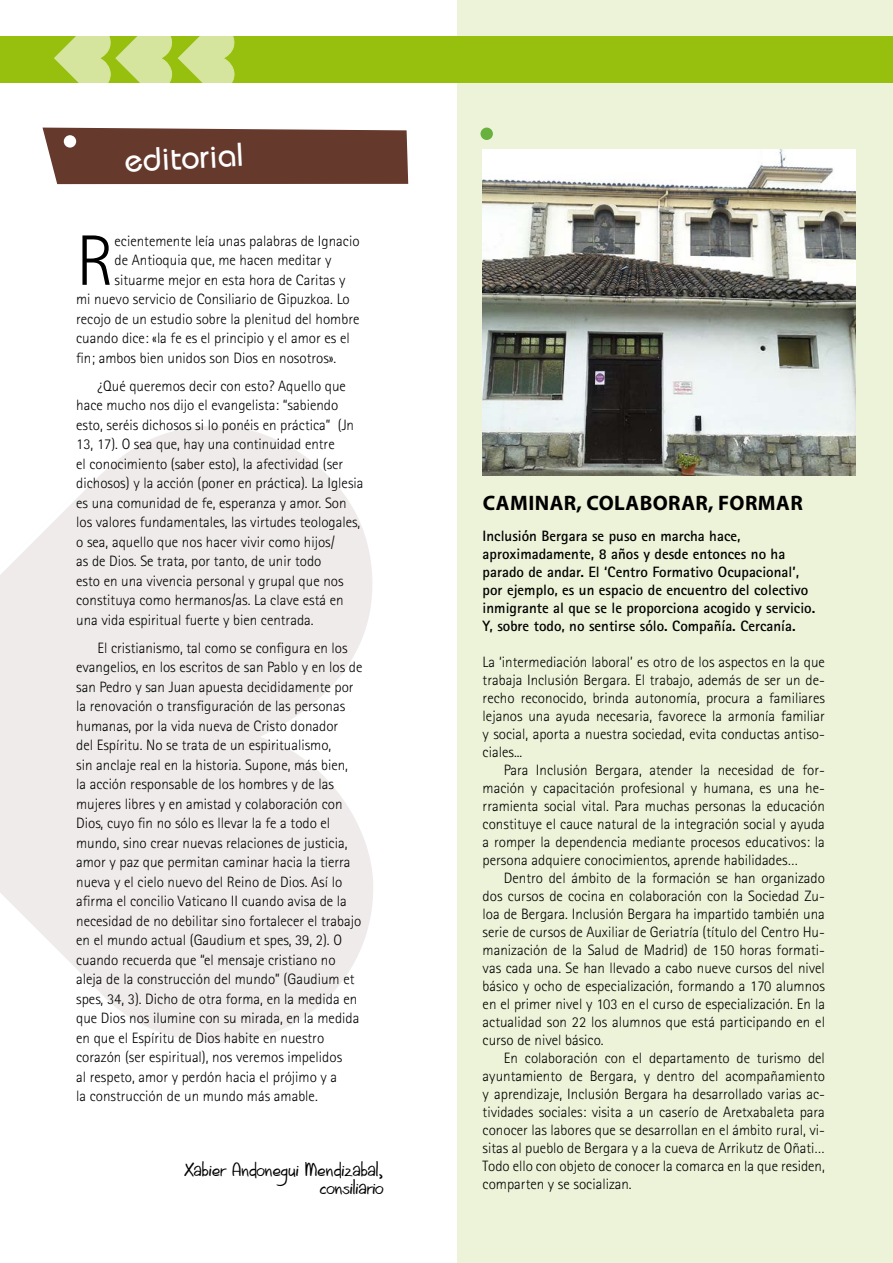
<style>
.page{position:relative;width:893px;height:1263px;background:#fff}
.page>*{position:absolute;margin:0;border:0;box-sizing:border-box;transform-origin:0 0}
.t1{font:300 71.55px "Rotis Sans Serif";color:#000}
.t2{font:500 33px "Bauhaus";color:#fff}
.t3{font:700 21px "Myriad Pro";letter-spacing:.02em;color:#000}
.t4{font:300 15px/19.5px "Rotis Sans Serif";color:#000;text-align:justify}
.t5{font:700 15px/18px "Rotis Sans Serif";color:#000}
.t6{font:15px/18px "Aint Nothing Fancy";color:#000;text-align:right}
</style>
<div class="page">
<svg style="left:0;top:426px;width:373px;height:617px;fill:#efebea"></svg>
<div style="left:457px;top:0;width:436px;height:1263px;background:#edf3d9"></div>
<div style="left:0;top:36px;width:893px;height:47px;background:#97bf0d"></div>
<div style="left:43px;top:128px;width:365px;height:56px;background:#65392c"></div>
<div style="left:64px;top:135px;width:12px;height:13px;background:#fff;border-radius:50%"></div>
<svg style="left:54px;top:36px;width:181px;height:47px"></svg>
<div style="left:480px;top:128px;width:13px;height:12px;background:#68b13e;border-radius:50%"></div>
<img style="left:482px;top:150px;width:374px;height:325px">
<h2 class="t2" style="left:124px;top:141px;width:121px;rotate:-3deg">editorial</h2>
<h1 class="t1" style="left:76px;top:220px;width:40px">R</h1>
<p class="t4" style="left:115px;top:231px;width:246px">ecientemente leía unas palabras de Ignacio</p>
<p class="t4" style="left:115px;top:250px;width:218px">de Antioquia que, me hacen meditar y</p>
<p class="t4" style="left:115px;top:270px;width:232px">situarme mejor en esta hora de Caritas y</p>
<p class="t4" style="left:76px;top:289px;width:275px">mi nuevo servicio de Consiliario de Gipuzkoa. Lo</p>
<p class="t4" style="left:76px;top:309px;width:285px">recojo de un estudio sobre la plenitud del hombre</p>
<p class="t4" style="left:76px;top:328px;width:275px">cuando dice: «la fe es el principio y el amor es el</p>
<p class="t4" style="left:76px;top:348px;width:262px">fin; ambos bien unidos son Dios en nosotros».</p>
<p class="t4" style="left:76px;top:376px;width:289px;text-align:left;text-indent:21px">¿Qué queremos decir con esto? Aquello que hace mucho nos dijo el evangelista: “sabiendo esto, seréis dichosos si lo ponéis en práctica” (Jn 13, 17). O sea que, hay una continuidad entre<br>el conocimiento (saber esto), la afectividad (ser dichosos) y la acción (poner en práctica). La Iglesia es una comunidad de fe, esperanza y amor. Son los valores fundamentales, las virtudes teologales, o sea, aquello que nos hacer vivir como hijos/<br>as de Dios. Se trata, por tanto, de unir todo<br>esto en una vivencia personal y grupal que nos constituya como hermanos/as. La clave está en una vida espiritual fuerte y bien centrada.</p>
<p class="t4" style="left:76px;top:638px;width:288px;text-align:left;text-indent:21px">El cristianismo, tal como se configura en los evangelios, en los escritos de san Pablo y en los de san Pedro y san Juan apuesta decididamente por la renovación o transfiguración de las personas humanas, por la vida nueva de Cristo donador<br>del Espíritu. No se trata de un espiritualismo,<br>sin anclaje real en la historia. Supone, más bien,<br>la acción responsable de los hombres y de las mujeres libres y en amistad y colaboración con Dios, cuyo fin no sólo es llevar la fe a todo el mundo, sino crear nuevas relaciones de justicia, amor y paz que permitan caminar hacia la tierra nueva y el cielo nuevo del Reino de Dios. Así lo afirma el concilio Vaticano II cuando avisa de la necesidad de no debilitar sino fortalecer el trabajo en el mundo actual (Gaudium et spes, 39, 2). O cuando recuerda que “el mensaje cristiano no aleja de la construcción del mundo” (Gaudium et spes, 34, 3). Dicho de otra forma, en la medida en que Dios nos ilumine con su mirada, en la medida en que el Espíritu de Dios habite en nuestro corazón (ser espiritual), nos veremos impelidos<br>al respeto, amor y perdón hacia el prójimo y a<br>la construcción de un mundo más amable.</p>
<p class="t6" style="left:184px;top:1162px;width:200px">Xabier Andonegui Mendizabal, consiliario</p>
<h3 class="t3" style="left:483px;top:491px;width:321px">CAMINAR, COLABORAR, FORMAR</h3>
<p class="t5" style="left:483px;top:526px;width:334px">Inclusión Bergara se puso en marcha hace, aproximadamente, 8 años y desde entonces no ha parado de andar. El ‘Centro Formativo Ocupacional’, por ejemplo, es un espacio de encuentro del colectivo inmigrante al que se le proporciona acogido y servicio.<br>Y, sobre todo, no sentirse sólo. Compañía. Cercanía.</p>
<p class="t4" style="left:483px;top:653px;width:344px;line-height:18px">La ‘intermediación laboral’ es otro de los aspectos en la que trabaja Inclusión Bergara. El trabajo, además de ser un de&shy;recho reconocido, brinda autonomía, procura a familiares lejanos una ayuda necesaria, favorece la armonía familiar y social, aporta a nuestra sociedad, evita conductas antiso&shy;ciales...</p>
<p class="t4" style="left:483px;top:761px;width:344px;line-height:18px;text-indent:21px">Para Inclusión Bergara, atender la necesidad de for&shy;mación y capacitación profesional y humana, es una he&shy;rramienta social vital. Para muchas personas la educación constituye el cauce natural de la integración social y ayuda a romper la dependencia mediante procesos educativos: la persona adquiere conocimientos, aprende habilidades…</p>
<p class="t4" style="left:483px;top:869px;width:344px;line-height:18px;text-indent:21px">Dentro del ámbito de la formación se han organizado dos cursos de cocina en colaboración con la Sociedad Zu&shy;loa de Bergara. Inclusión Bergara ha impartido también una serie de cursos de Auxiliar de Geriatría (título del Centro Hu&shy;manización de la Salud de Madrid) de 150 horas formati&shy;vas cada una. Se han llevado a cabo nueve cursos del nivel básico y ocho de especialización, formando a 170 alumnos en el primer nivel y 103 en el curso de especialización. En la actualidad son 22 los alumnos que está participando en el curso de nivel básico.</p>
<p class="t4" style="left:483px;top:1049px;width:344px;line-height:18px;text-indent:21px">En colaboración con el departamento de turismo del ayuntamiento de Bergara, y dentro del acompañamiento y aprendizaje, Inclusión Bergara ha desarrollado varias ac&shy;tividades sociales: visita a un caserío de Aretxabaleta para conocer las labores que se desarrollan en el ámbito rural, vi&shy;sitas al pueblo de Bergara y a la cueva de Arrikutz de Oñati… Todo ello con objeto de conocer la comarca en la que residen, comparten y se socializan.</p>
</div>
